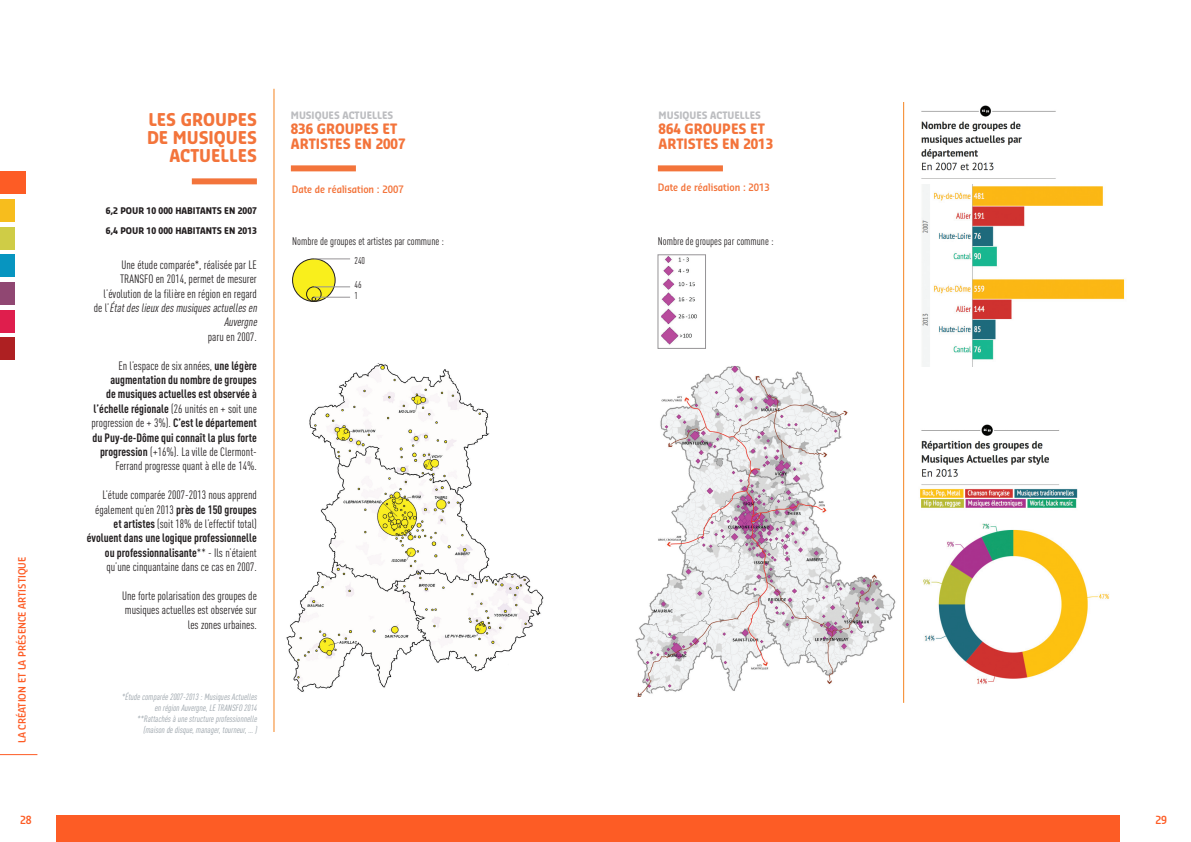
<style>
.page{position:relative;width:1191px;height:842px;background:#fff}
.page>*{position:absolute;margin:0;border:0;box-sizing:border-box;transform-origin:0 0}
.t1{font:700 17.2px/18.5px "Sansa Con Soft Std";color:#f3743b;text-align:right}
.t2{font:700 14px/15px "Sansa Con Soft Std";color:#f3743b}
.t3{font:12px/14.4px "DIN Cond";color:#231f20;text-align:right}
.t4{font:700 12px/14.4px "DIN Cond";color:#231f20;text-align:right}
.t5{font:11px "DIN Cond";color:#231f20}
.t6{font:600 11px "Sansa Con Std";color:#fd5c25}
.t7{font:600 10px "Sansa Con Std";color:#f3743b}
.t8{font:700 10px "Sansa Con Soft Std";color:#bcbdc0}
.t9{font:600 10px "Sansa Con Soft Std";color:#fd5c25}
.t10{font:9.8px "DIN Cond";color:#231f20}
.t11{font:italic 9px "DIN Cond";color:#98a1a8}
.t12{font:700 9px "Sansa Con Soft Std";color:#231f20}
.s1{font-style:italic}
.s2{font-weight:400}
.s3{font-weight:700}
</style>
<div class="page">
<hr style="left:0;top:754px;width:37px;height:1px;background:#fd5c25">
<div style="left:0;top:171px;width:26px;height:23px;background:#fd5c25"></div>
<div style="left:0;top:199px;width:14px;height:23px;background:#f7bd1d"></div>
<div style="left:0;top:227px;width:14px;height:23px;background:#cfcc46"></div>
<div style="left:0;top:254px;width:14px;height:23px;background:#0795c0"></div>
<div style="left:0;top:283px;width:14px;height:22px;background:#904772"></div>
<div style="left:0;top:310px;width:14px;height:23px;background:#df1e4d"></div>
<div style="left:0;top:337px;width:14px;height:23px;background:#ae2022"></div>
<div style="left:57px;top:815px;width:1063px;height:27px;background:#fd5c25"></div>
<img style="left:635px;top:360px;width:270px;height:343px">
<img style="left:661px;top:257px;width:36px;height:88px">
<div style="left:658px;top:255px;width:47px;height:93px;border:1px solid #969497"></div>
<div style="left:658px;top:165px;width:65px;height:6px;background:#f3743b"></div>
<img style="left:921px;top:184px;width:204px;height:182px">
<img style="left:920px;top:488px;width:158px;height:20px">
<img style="left:921px;top:424px;width:139px;height:61px">
<img style="left:921px;top:105px;width:135px;height:74px">
<hr style="left:903px;top:102px;width:1px;height:601px;background:#f58420">
<img style="left:923px;top:523px;width:186px;height:161px">
<div style="left:192px;top:178px;width:65px;height:6px;background:#f3743b"></div>
<div style="left:291px;top:165px;width:65px;height:6px;background:#f3743b"></div>
<img style="left:286px;top:363px;width:258px;height:329px">
<div style="left:292px;top:259px;width:43px;height:42px;background:#f9ef1c;border-radius:50%"></div>
<div style="left:292px;top:259px;width:43px;height:43px;border:1px solid #231f20;border-radius:50%"></div>
<svg style="left:306px;top:287px;width:15px;height:14px"></svg>
<div style="left:306px;top:287px;width:15px;height:15px;border:1px solid #231f20;border-radius:50%"></div>
<svg style="left:312px;top:297px;width:4px;height:4px"></svg>
<hr style="left:314px;top:259px;width:36px;height:1px;background:#969497">
<hr style="left:314px;top:287px;width:36px;height:1px;background:#969497">
<hr style="left:314px;top:297px;width:36px;height:1px;background:#969497">
<hr style="left:274px;top:89px;width:1px;height:643px;background:#f58420">
<p class="t9" style="left:16px;top:743px;width:188px;rotate:-90deg">LA CRÉATION ET LA PRÉSENCE ARTISTIQUE</p>
<p class="t1" style="left:148px;top:109px;width:110px">LES GROUPES</p>
<p class="t1" style="left:147px;top:127px;width:111px">DE MUSIQUES<br>ACTUELLES</p>
<p class="t12" style="left:106px;top:205px;width:152px">6,2 POUR 10 000 HABITANTS EN 2007</p>
<p class="t12" style="left:106px;top:225px;width:152px">6,4 POUR 10 000 HABITANTS EN 2013</p>
<p class="t3" style="left:94px;top:257px;width:167px">Une étude comparée*, réalisée par LE TRANSFO en 2014, permet de mesurer l’évolution de la filière en région en regard<br>d e l ’ <span class="s1">Étatdeslieuxdesmusiquesactuellesen Auvergne</span></p>
<p class="t3" style="left:208px;top:329px;width:51px">paru en 2007.</p>
<p class="t4" style="left:91px;top:358px;width:167px"><span class="s2">En l’espace de six années,</span> une légère augmentation du nombre de groupes<br>de musiques actuelles est observée à l’échelle régionale <span class="s2">(26 unités en + soit une progression de + 3%).</span> C’est le département du Puy-de-Dôme qui connaît la plus forte progression <span class="s2">(+16%). La ville de Clermont-Ferrand progresse quant à elle de 14%.</span></p>
<p class="t3" style="left:87px;top:488px;width:171px">L’étude comparée 2007-2013 nous apprend également qu’en 2013 <span class="s3">près de 150 groupes et artistes</span> (soit 18% de l’effectif total) <span class="s3">évoluent dans une logique professionnelle ou professionnalisante</span>** - Ils n’étaient qu’une cinquantaine dans ce cas en 2007.</p>
<p class="t3" style="left:122px;top:588px;width:136px;text-align:left">Une forte polarisation des groupes de musiques actuelles est observée sur</p>
<p class="t3" style="left:188px;top:617px;width:70px">les zones urbaines.</p>
<p class="t11" style="left:121px;top:692px;width:139px">*Étudecomparée2007-2013:MusiquesActuelles</p>
<p class="t11" style="left:154px;top:702px;width:106px">enrégionAuvergne,LETRANSFO 2014</p>
<p class="t11" style="left:137px;top:713px;width:123px">**Rattachésàunestructureprofessionnelle</p>
<p class="t11" style="left:143px;top:724px;width:117px">(maisondedisque,manager,tourneur,… )</p>
<p class="t8" style="left:291px;top:109px;width:104px">MUSIQUES ACTUELLES</p>
<p class="t2" style="left:291px;top:121px;width:116px">836 GROUPES ET<br>ARTISTES EN 2007</p>
<p class="t7" style="left:292px;top:183px;width:113px">Date de réalisation : 2007</p>
<p class="t5" style="left:292px;top:235px;width:153px">Nombre de groupes et artistes par commune :</p>
<p class="t10" style="left:354px;top:255px;width:12px">240</p>
<p class="t10" style="left:354px;top:279px;width:9px">46</p>
<p class="t10" style="left:354px;top:290px;width:5px">1</p>
<p class="t8" style="left:658px;top:109px;width:104px">MUSIQUES ACTUELLES</p>
<p class="t2" style="left:658px;top:121px;width:116px">864 GROUPES ET<br>ARTISTES EN 2013</p>
<p class="t7" style="left:658px;top:180px;width:113px">Date de réalisation : 2013</p>
<p class="t5" style="left:658px;top:235px;width:117px">Nombre de groupes par commune :</p>
<p class="t6" style="left:20px;top:812px;width:13px">28</p>
<p class="t6" style="left:1155px;top:812px;width:13px">29</p>
</div>
